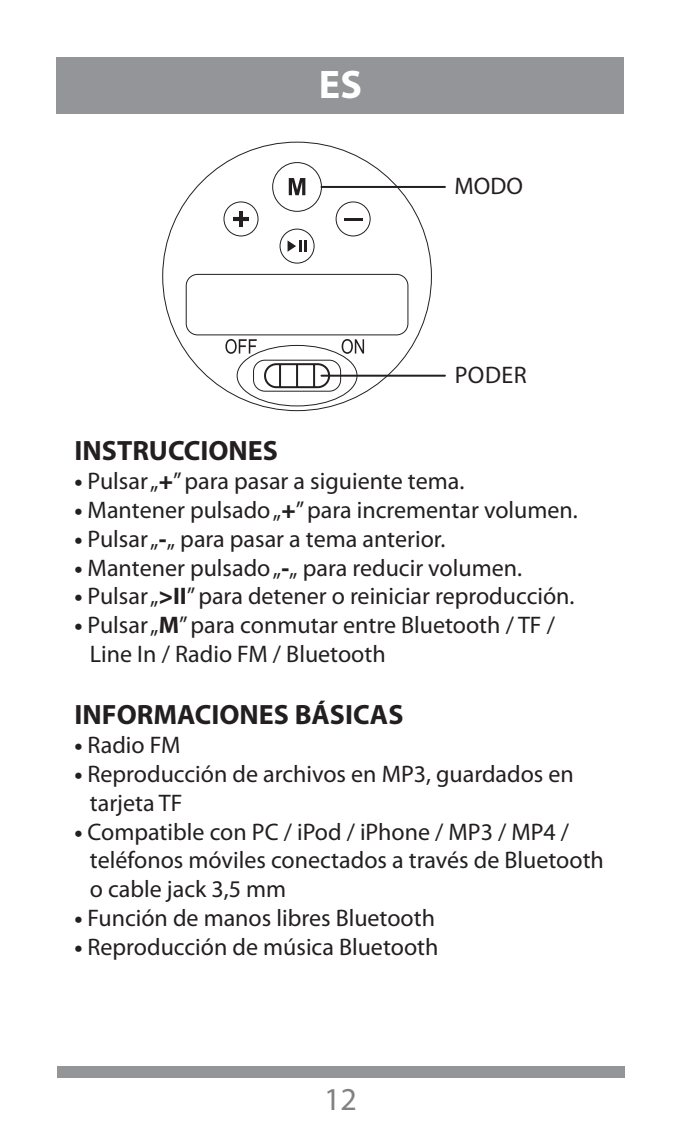
<style>
.page{position:relative;width:681px;height:1134px;background:#fff}
.page>*{position:absolute;margin:0;border:0;box-sizing:border-box;transform-origin:0 0}
.t1{font:700 40px "Myriad Pro";color:#fff}
.t2{font:32px "Myriad Pro";color:#808285}
.t3{font:700 28px "Myriad Pro";color:#231f20}
.t4{font:24px/28.8px "Myriad Pro";color:#231f20}
.s1{font-weight:700}
.s2{font-weight:900}
</style>
<div class="page">
<div style="left:57px;top:57px;width:567px;height:56px;background:#939598"></div>
<div style="left:57px;top:1066px;width:567px;height:11px;background:#939598"></div>
<svg style="left:162px;top:141px;width:270px;height:270px"></svg>
<svg style="left:263px;top:362px;width:68px;height:27px"></svg>
<hr style="left:321px;top:186px;width:124px;height:2px;background:#231f20">
<hr style="left:321px;top:375px;width:124px;height:2px;background:#231f20">
<svg style="left:288px;top:178px;width:17px;height:17px"></svg>
<svg style="left:233px;top:211px;width:16px;height:16px"></svg>
<hr style="left:344px;top:218px;width:18px;height:3px;background:#231f20">
<svg style="left:287px;top:240px;width:19px;height:12px"></svg>
<svg style="left:225px;top:339px;width:31px;height:15px"></svg>
<svg style="left:341px;top:339px;width:23px;height:15px"></svg>
<h1 class="t1" style="left:319px;top:62px;width:44px">ES</h1>
<p class="t4" style="left:454px;top:172px;width:70px">MODO</p>
<p class="t4" style="left:454px;top:361px;width:73px">PODER</p>
<p class="t3" style="left:75px;top:435px;width:205px">INSTRUCCIONES</p>
<p class="t4" style="left:75px;top:467px;width:391px"><span class="s1">•</span> Pulsar „<span class="s2">+</span>” para pasar a siguiente tema.</p>
<p class="t4" style="left:75px;top:496px;width:504px"><span class="s1">•</span> Mantener pulsado „<span class="s2">+</span>” para incrementar volumen.</p>
<p class="t4" style="left:75px;top:525px;width:372px"><span class="s1">•</span> Pulsar „<span class="s2">-</span>„ para pasar a tema anterior.</p>
<p class="t4" style="left:75px;top:554px;width:449px"><span class="s1">•</span> Mantener pulsado „<span class="s2">-</span>„ para reducir volumen.</p>
<p class="t4" style="left:75px;top:582px;width:501px"><span class="s1">•</span> Pulsar „<span class="s2">&gt;</span><span class="s1">II</span>” para detener o reiniciar reproducción.</p>
<p class="t4" style="left:90px;top:611px;width:466px;text-indent:-15px"><span class="s1">•</span> Pulsar „<span class="s1">M</span>” para conmutar entre Bluetooth / TF /<br>Line In / Radio FM / Bluetooth</p>
<p class="t3" style="left:75px;top:699px;width:330px">INFORMACIONES BÁSICAS</p>
<p class="t4" style="left:75px;top:731px;width:107px"><span class="s1">•</span> Radio FM</p>
<p class="t4" style="left:90px;top:760px;width:485px;text-indent:-15px"><span class="s1">•</span> Reproducción de archivos en MP3, guardados en tarjeta TF</p>
<p class="t4" style="left:90px;top:818px;width:515px;text-indent:-15px"><span class="s1">•</span> Compatible con PC / iPod / iPhone / MP3 / MP4 / teléfonos móviles conectados a través de Bluetooth o cable jack 3,5 mm</p>
<p class="t4" style="left:75px;top:904px;width:362px"><span class="s1">•</span> Función de manos libres Bluetooth</p>
<p class="t4" style="left:75px;top:933px;width:365px"><span class="s1">•</span> Reproducción de música Bluetooth</p>
<h2 class="t2" style="left:324px;top:1081px;width:34px">12</h2>
</div>
